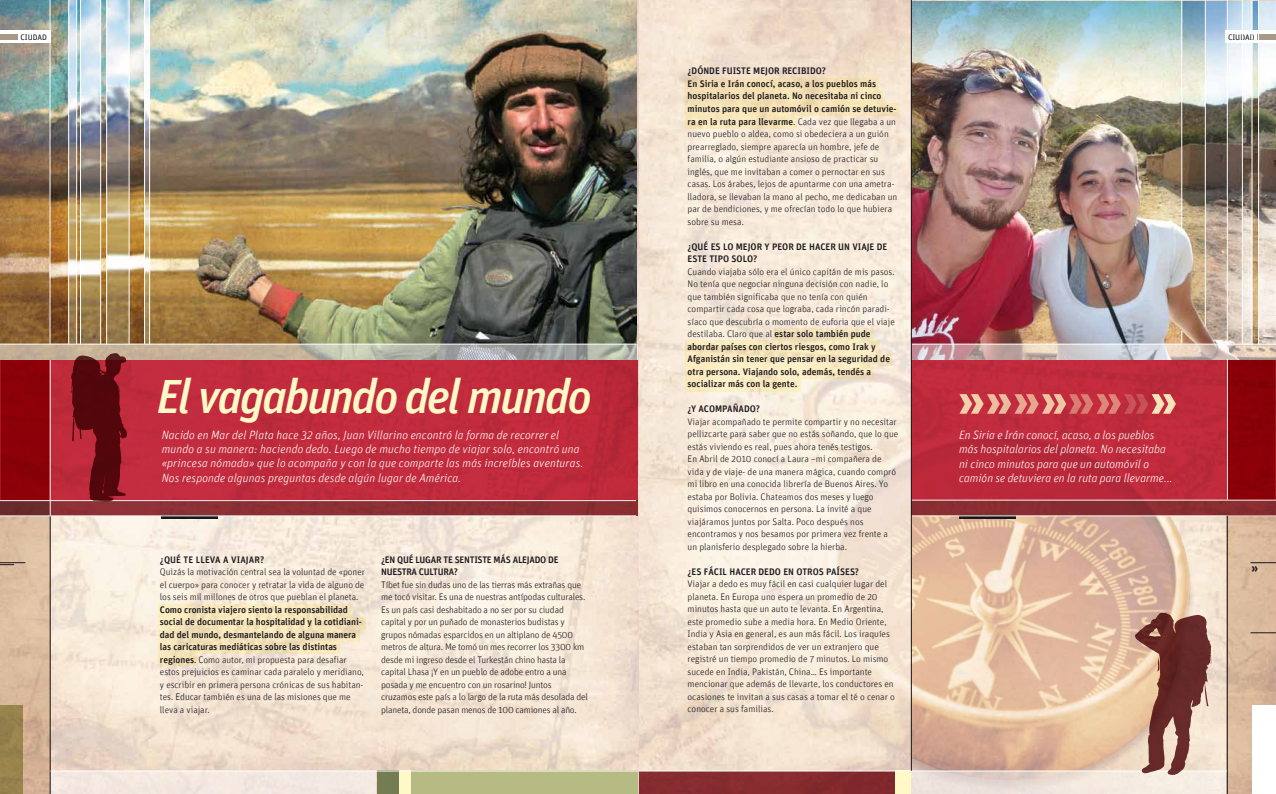
<style>
.page{position:relative;width:1276px;height:794px;background:#fff}
.page>*{position:absolute;margin:0;border:0;box-sizing:border-box;transform-origin:0 0}
.t1{font:italic 500 48px "Unit";letter-spacing:-.045em;color:#fff9c7}
.t2{font:italic 300 12px/14.4px "Unit";letter-spacing:.01em;color:#fff}
.t3{font:12px "Unit Bold Alternate";color:#1a171c}
.t4{font:300 9.5px/12.5px "Unit";color:#1a171c}
.t5{font:500 9.5px/12.5px "Unit";color:#1a171c}
.t6{font:500 9.5px/12.5px "Unit";letter-spacing:-.025em;color:#1a171c}
.t7{font:8px "Unit";color:#1a171c}
.s1{font-weight:500}
</style>
<div class="page">
<img style="left:638px;top:0;width:638px;height:770px">
<div style="left:685px;top:78px;width:194px;height:13px;background:#f3deb2"></div>
<div style="left:685px;top:90px;width:197px;height:13px;background:#f5e0b5"></div>
<div style="left:685px;top:103px;width:214px;height:13px;background:#f7e4b7"></div>
<svg style="left:685px;top:116px;width:112px;height:13px"></svg>
<div style="left:773px;top:328px;width:100px;height:12px;background:#eedfba"></div>
<svg style="left:685px;top:340px;width:194px;height:12px;background:#f6e6bc"></svg>
<div style="left:685px;top:353px;width:207px;height:13px;background:#faecc0"></div>
<div style="left:685px;top:366px;width:188px;height:12px;background:#fcefc4"></div>
<div style="left:685px;top:379px;width:116px;height:13px;background:#fbeec6"></div>
<img style="left:750px;top:348px;width:161px;height:422px">
<img style="left:912px;top:516px;width:308px;height:254px">
<div style="left:911px;top:359px;width:365px;height:141px;background:#bd293a"></div>
<div style="left:1225px;top:359px;width:51px;height:142px;background:#890108"></div>
<div style="left:911px;top:500px;width:365px;height:16px;background:#882c31"></div>
<svg style="left:959px;top:516px;width:57px;height:3px"></svg>
<hr style="left:911px;top:515px;width:365px;height:1px;background:#fff">
<div style="left:638px;top:771px;width:257px;height:23px;background:#862b2f"></div>
<div style="left:895px;top:771px;width:16px;height:23px;background:#fff9c7"></div>
<img style="left:912px;top:1px;width:364px;height:343px">
<div style="left:1225px;top:30px;width:51px;height:13px;background:#fff"></div>
<div style="left:1257px;top:34px;width:19px;height:6px;background:#a69a87"></div>
<hr style="left:1181px;top:0;width:1px;height:228px;background:#fff">
<svg style="left:1181px;top:331px;width:1px;height:13px"></svg>
<hr style="left:1205px;top:0;width:1px;height:326px;background:#fff">
<hr style="left:1227px;top:0;width:1px;height:341px;background:#fff">
<hr style="left:1227px;top:359px;width:1px;height:141px;background:#fff">
<hr style="left:1242px;top:0;width:1px;height:344px;background:#fff">
<hr style="left:1251px;top:0;width:1px;height:344px;background:#fff">
<hr style="left:1258px;top:0;width:1px;height:344px;background:#fff">
<svg style="left:912px;top:345px;width:364px;height:14px;background:#cfbebb"></svg>
<hr style="left:911px;top:344px;width:365px;height:1px;background:#fff">
<hr style="left:911px;top:500px;width:365px;height:1px;background:#fff">
<svg style="left:911px;top:771px;width:316px;height:23px;background:#eee2da"></svg>
<svg style="left:959px;top:394px;width:217px;height:20px"></svg>
<svg style="left:1228px;top:516px;width:48px;height:278px;background:#d9b89b"></svg>
<div style="left:1252px;top:705px;width:24px;height:89px;background:#fff"></div>
<hr style="left:1227px;top:516px;width:1px;height:278px;background:#1a171c">
<hr style="left:911px;top:0;width:1px;height:770px;background:#1a171c">
<svg style="left:1135px;top:613px;width:76px;height:162px;background:#a1756a"></svg>
<img style="left:51px;top:0;width:587px;height:794px">
<div style="left:0;top:516px;width:50px;height:278px;background:linear-gradient(to bottom,#e1c5a7,#d1ae92)"></div>
<div style="left:50px;top:771px;width:326px;height:23px;background:#f4e8e1"></div>
<div style="left:0;top:359px;width:637px;height:141px;background:#c12b3d"></div>
<div style="left:50px;top:500px;width:587px;height:16px;background:linear-gradient(to right,#8e3136,#8a2e32)"></div>
<div style="left:0;top:500px;width:50px;height:16px;background:linear-gradient(to right,#67292a,#692c2b)"></div>
<div style="left:0;top:359px;width:51px;height:142px;background:#8c0108"></div>
<hr style="left:50px;top:360px;width:1px;height:156px;background:#f6f6f6">
<img style="left:0;top:0;width:637px;height:344px">
<hr style="left:50px;top:0;width:1px;height:344px;background:#fff">
<hr style="left:68px;top:0;width:1px;height:344px;background:#fff">
<hr style="left:76px;top:0;width:1px;height:344px;background:#fff">
<hr style="left:80px;top:0;width:1px;height:344px;background:#fff">
<hr style="left:100px;top:0;width:1px;height:344px;background:#fff">
<hr style="left:106px;top:0;width:1px;height:344px;background:#fff">
<hr style="left:129px;top:0;width:1px;height:344px;background:#fff">
<hr style="left:144px;top:0;width:1px;height:344px;background:#fff">
<hr style="left:149px;top:0;width:1px;height:344px;background:#fff">
<div style="left:0;top:30px;width:50px;height:13px;background:#fff"></div>
<div style="left:0;top:34px;width:18px;height:6px;background:#a69a87"></div>
<svg style="left:0;top:344px;width:637px;height:15px;background:#b8b1a1"></svg>
<hr style="left:0;top:344px;width:636px;height:1px;background:#fff">
<hr style="left:0;top:500px;width:636px;height:1px;background:#f6f6f6">
<div style="left:158px;top:604px;width:193px;height:13px;background:#f8e7bc"></div>
<svg style="left:158px;top:616px;width:207px;height:13px;background:#f4e3b9"></svg>
<svg style="left:158px;top:629px;width:201px;height:12px;background:#f2e0b7"></svg>
<svg style="left:158px;top:641px;width:182px;height:13px;background:#f3e2b8"></svg>
<div style="left:158px;top:653px;width:39px;height:12px;background:#f3e2b7"></div>
<hr style="left:50px;top:516px;width:1px;height:278px;background:#1a171c">
<div style="left:0;top:705px;width:23px;height:89px;background:#97824c"></div>
<svg style="left:161px;top:516px;width:57px;height:3px"></svg>
<svg style="left:71px;top:353px;width:56px;height:148px"></svg>
<div style="left:380px;top:771px;width:258px;height:23px;background:#b6bb83"></div>
<div style="left:377px;top:771px;width:22px;height:23px;background:#747d51"></div>
<div style="left:399px;top:771px;width:12px;height:23px;background:#fff9c7"></div>
<hr style="left:50px;top:770px;width:588px;height:1px;background:#fff">
<hr style="left:0;top:515px;width:636px;height:1px;background:#f6f6f6">
<svg style="left:1250px;top:562px;width:26px;height:1px"></svg>
<svg style="left:1250px;top:632px;width:26px;height:1px"></svg>
<svg style="left:0;top:562px;width:25px;height:3px"></svg>
<p class="t7" style="left:20px;top:32px;width:28px">CIUDAD</p>
<h1 class="t1" style="left:157px;top:367px;width:436px">El vagabundo del mundo</h1>
<p class="t2" style="left:162px;top:427px;width:423px">Nacido en Mar del Plata hace 32 años, Juan Villarino encontró la forma de recorrer el mundo a su manera: haciendo dedo. Luego de mucho tiempo de viajar solo, encontró una «princesa nómada» que lo acompaña y con la que comparte las más increíbles aventuras.<br>Nos responde algunas preguntas desde algún lugar de América.</p>
<p class="t5" style="left:160px;top:553px;width:106px">¿QUÉ TE LLEVA A VIAJAR?</p>
<p class="t4" style="left:160px;top:566px;width:206px;text-align:justify">Quizás la motivación central sea la voluntad de «poner el cuerpo» para conocer y retratar la vida de alguno de los seis mil millones de otros que pueblan el planeta.</p>
<p class="t4" style="left:160px;top:603px;width:205px"><span class="s1">Como cronista viajero siento la responsabilidad social de documentar la hospitalidad y la cotidiani&shy;dad del mundo, desmantelando de alguna manera las caricaturas mediáticas sobre las distintas regiones</span>. Como autor, mi propuesta para desafiar estos prejuicios es caminar cada paralelo y meridiano, y escribir en primera persona crónicas de sus habitan&shy;tes. Educar también es una de las misiones que me lleva a viajar.</p>
<p class="t6" style="left:381px;top:553px;width:179px">¿EN QUÉ LUGAR TE SENTISTE MÁS ALEJADO DE<br>NUESTRA CULTURA?</p>
<p class="t4" style="left:381px;top:578px;width:208px">Tíbet fue sin dudas uno de las tierras más extrañas que me tocó visitar. Es una de nuestras antípodas culturales.<br>Es un país casi deshabitado a no ser por su ciudad capital y por un puñado de monasterios budistas y grupos nómadas esparcidos en un altiplano de 4500 metros de altura. Me tomó un mes recorrer los 3300 km desde mi ingreso desde el Turkestán chino hasta la capital Lhasa ¡Y en un pueblo de adobe entro a una posada y me encuentro con un rosarino! Juntos cruzamos este país a lo largo de la ruta más desolada del planeta, donde pasan menos de 100 camiones al año.</p>
<p class="t4" style="left:687px;top:65px;width:211px"><span class="s1">¿DÓNDE FUISTE MEJOR RECIBIDO?<br>En Siria e Irán conocí, acaso, a los pueblos más hospitalarios del planeta. No necesitaba ni cinco minutos para que un automóvil o camión se detuvie&shy;ra en la ruta para llevarme</span>. Cada vez que llegaba a un nuevo pueblo o aldea, como si obedeciera a un guión prearreglado, siempre aparecía un hombre, jefe de familia, o algún estudiante ansioso de practicar su inglés, que me invitaban a comer o pernoctar en sus casas. Los árabes, lejos de apuntarme con una ametra&shy;lladora, se llevaban la mano al pecho, me dedicaban un par de bendiciones, y me ofrecían todo lo que hubiera sobre su mesa.</p>
<p class="t5" style="left:687px;top:240px;width:201px">¿QUÉ ES LO MEJOR Y PEOR DE HACER UN VIAJE DE<br>ESTE TIPO SOLO?</p>
<p class="t4" style="left:687px;top:265px;width:209px">Cuando viajaba sólo era el único capitán de mis pasos.<br>No tenía que negociar ninguna decisión con nadie, lo que también significaba que no tenía con quién compartir cada cosa que lograba, cada rincón paradi&shy;síaco que descubría o momento de euforia que el viaje destilaba. Claro que al <span class="s1">estar solo también pude abordar países con ciertos riesgos, como Irak y Afganistán sin tener que pensar en la seguridad de otra persona. Viajando solo, además, tendés a socializar más con la gente.</span></p>
<p class="t5" style="left:687px;top:402px;width:74px">¿Y ACOMPAÑADO?</p>
<p class="t4" style="left:687px;top:415px;width:212px">Viajar acompañado te permite compartir y no necesitar pellizcarte para saber que no estás soñando, que lo que estás viviendo es real, pues ahora tenés testigos.<br>En Abril de 2010 conocí a Laura –mi compañera de vida y de viaje- de una manera mágica, cuando compró mi libro en una conocida librería de Buenos Aires. Yo estaba por Bolivia. Chateamos dos meses y luego quisimos conocernos en persona. La invité a que viajáramos juntos por Salta. Poco después nos encontramos y nos besamos por primera vez frente a un planisferio desplegado sobre la hierba.</p>
<p class="t5" style="left:687px;top:565px;width:173px">¿ES FÁCIL HACER DEDO EN OTROS PAÍSES?</p>
<p class="t4" style="left:687px;top:577px;width:209px">Viajar a dedo es muy fácil en casi cualquier lugar del planeta. En Europa uno espera un promedio de 20 minutos hasta que un auto te levanta. En Argentina, este promedio sube a media hora. En Medio Oriente, India y Asia en general, es aun más fácil. Los iraquíes estaban tan sorprendidos de ver un extranjero que registré un tiempo promedio de 7 minutos. Lo mismo sucede en India, Pakistán, China… Es importante mencionar que además de llevarte, los conductores en ocasiones te invitan a sus casas a tomar el té o cenar o conocer a sus familias.</p>
<p class="t7" style="left:1228px;top:32px;width:28px">CIUDAD</p>
<p class="t2" style="left:959px;top:427px;width:215px">En Siria e Irán conocí, acaso, a los pueblos más hospitalarios del planeta. No necesitaba ni cinco minutos para que un automóvil o camión se detuviera en la ruta para llevarme...</p>
<p class="t3" style="left:1251px;top:560px;width:8px">»</p>
</div>
